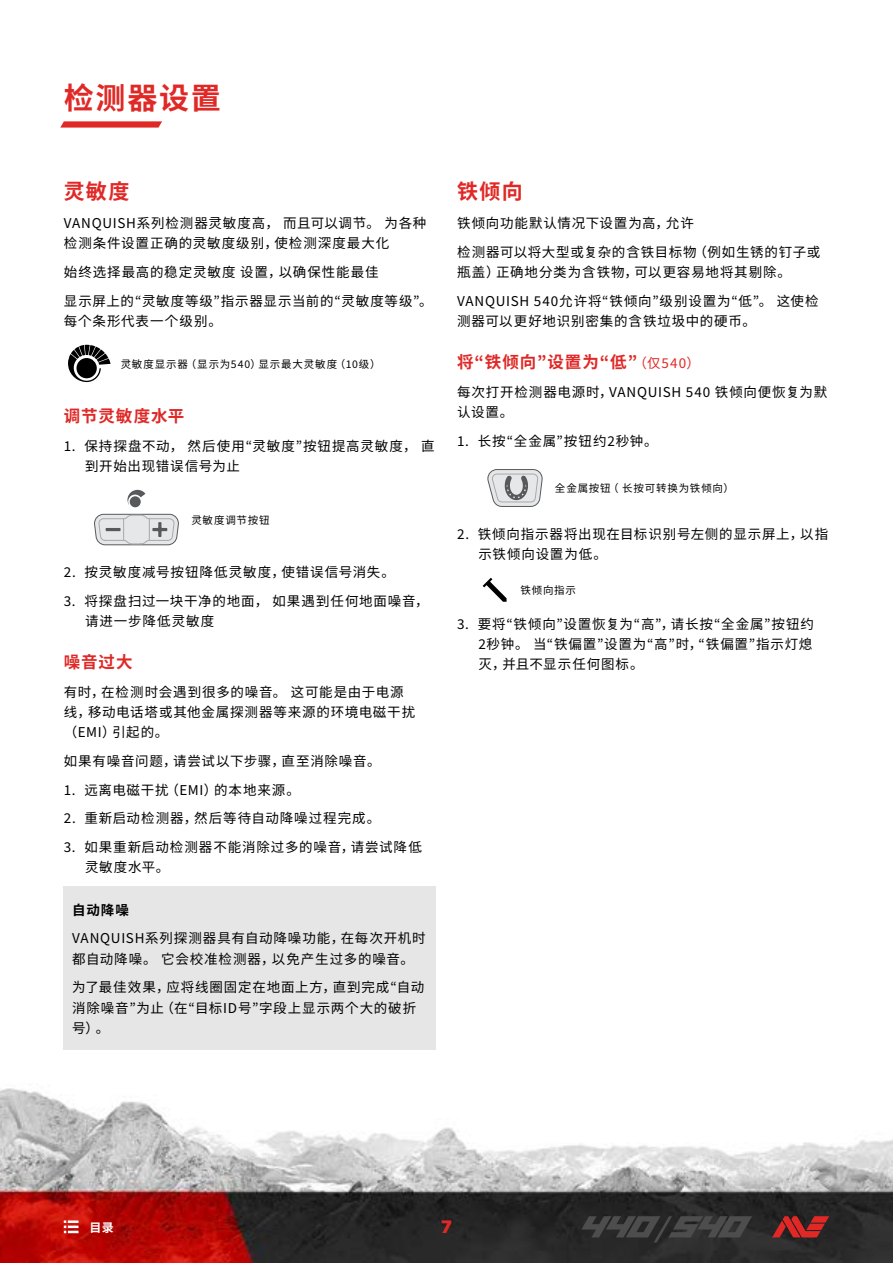
<style>
.page{position:relative;width:893px;height:1263px;background:#fff}
.page>*{position:absolute;margin:0;border:0;box-sizing:border-box;transform-origin:0 0}
.t1{font:700 30px "Source Han Sans";letter-spacing:.06em;color:#e02926}
.t2{font:700 21px "Source Han Sans";letter-spacing:.06em;color:#e02926}
.t3{font:900 18px "Industry";color:#e02926}
.t4{font:700 16.5px "Source Han Sans";letter-spacing:.06em;color:#e02926}
.t5{font:13.5px/20.2px "Source Han Sans";letter-spacing:.06em;color:#000}
.t6{font:700 13.5px "Source Han Sans";color:#000}
.t7{font:700 12px "Source Han Sans";color:#fff}
.t8{font:10.5px "Source Han Sans";letter-spacing:.08em;color:#000}
.s1{font-weight:400;font-size:13.5px}
</style>
<div class="page">
<img style="left:0;top:344px;width:893px;height:919px">
<svg style="left:64px;top:1220px;width:15px;height:13px"></svg>
<svg style="left:60px;top:121px;width:102px;height:7px"></svg>
<svg style="left:581px;top:1216px;width:171px;height:26px;background:#3a3a3a"></svg>
<svg style="left:772px;top:1216px;width:57px;height:21px"></svg>
<svg style="left:68px;top:345px;width:43px;height:37px"></svg>
<svg style="left:94px;top:513px;width:86px;height:33px;background:#d2d3d4"></svg>
<svg style="left:127px;top:490px;width:18px;height:17px"></svg>
<div style="left:64px;top:887px;width:372px;height:163px;background:#e6e6e6"></div>
<svg style="left:487px;top:469px;width:56px;height:38px;background:#c8c9cb"></svg>
<svg style="left:483px;top:578px;width:24px;height:24px"></svg>
<h1 class="t1" style="left:64px;top:81px;width:158px">检测器设置</h1>
<h2 class="t2" style="left:64px;top:180px;width:67px">灵敏度</h2>
<p class="t5" style="left:64px;top:213px;width:364px">VANQUISH系列检测器灵敏度高，而且可以调节。为各种检测条件设置正确的灵敏度级别，使检测深度最大化</p>
<p class="t5" style="left:64px;top:258px;width:370px;line-height:28.8px">始终选择最高的稳定灵敏度设置，以确保性能最佳<br>显示屏上的“灵敏度等级”指示器显示当前的“灵敏度等级”。</p>
<p class="t5" style="left:64px;top:311px;width:160px">每个条形代表一个级别。</p>
<p class="t8" style="left:121px;top:358px;width:261px">灵敏度显示器（显示为540）显示最大灵敏度（10级）</p>
<p class="t4" style="left:64px;top:407px;width:122px">调节灵敏度水平</p>
<p class="t5" style="left:85px;top:436px;width:351px;text-indent:-21px">1. 保持探盘不动，然后使用“灵敏度”按钮提高灵敏度，直到开始出现错误信号为止</p>
<p class="t8" style="left:191px;top:514px;width:80px">灵敏度调节按钮</p>
<p class="t5" style="left:64px;top:562px;width:333px">2. 按灵敏度减号按钮降低灵敏度，使错误信号消失。</p>
<p class="t5" style="left:85px;top:591px;width:345px;text-indent:-21px">3. 将探盘扫过一块干净的地面，如果遇到任何地面噪音，请进一步降低灵敏度</p>
<p class="t4" style="left:64px;top:652px;width:70px">噪音过大</p>
<p class="t5" style="left:64px;top:682px;width:353px">有时，在检测时会遇到很多的噪音。这可能是由于电源线，移动电话塔或其他金属探测器等来源的环境电磁干扰（EMI）引起的。</p>
<p class="t5" style="left:64px;top:751px;width:318px">如果有噪音问题，请尝试以下步骤，直至消除噪音。</p>
<p class="t5" style="left:64px;top:780px;width:238px">1. 远离电磁干扰（EMI）的本地来源。</p>
<p class="t5" style="left:64px;top:809px;width:318px">2. 重新启动检测器，然后等待自动降噪过程完成。</p>
<p class="t5" style="left:85px;top:837px;width:338px;text-indent:-21px">3. 如果重新启动检测器不能消除过多的噪音，请尝试降低灵敏度水平。</p>
<p class="t6" style="left:72px;top:902px;width:58px">自动降噪</p>
<p class="t5" style="left:72px;top:929px;width:355px">VANQUISH系列探测器具有自动降噪功能，在每次开机时都自动降噪。它会校准检测器，以免产生过多的噪音。</p>
<p class="t5" style="left:72px;top:978px;width:353px">为了最佳效果，应将线圈固定在地面上方，直到完成“自动消除噪音”为止（在“目标ID号”字段上显示两个大的破折号）。</p>
<h2 class="t2" style="left:457px;top:180px;width:67px">铁倾向</h2>
<p class="t5" style="left:457px;top:209px;width:365px;line-height:28.8px">铁倾向功能默认情况下设置为高，允许<br>检测器可以将大型或复杂的含铁目标物（例如生锈的钉子或</p>
<p class="t5" style="left:457px;top:258px;width:363px;line-height:28.8px">瓶盖）正确地分类为含铁物，可以更容易地将其剔除。<br>VANQUISH 540允许将“铁倾向”级别设置为“低”。这使检</p>
<p class="t5" style="left:457px;top:311px;width:300px">测器可以更好地识别密集的含铁垃圾中的硬币。</p>
<p class="t4" style="left:457px;top:352px;width:244px">将“铁倾向”设置为“低”<span class="s1">（仅540）</span></p>
<p class="t5" style="left:457px;top:382px;width:372px">每次打开检测器电源时，VANQUISH 540 铁倾向便恢复为默认设置。</p>
<p class="t5" style="left:457px;top:431px;width:202px">1. 长按“全金属”按钮约2秒钟。</p>
<p class="t8" style="left:555px;top:482px;width:181px">全金属按钮（长按可转换为铁倾向）</p>
<p class="t5" style="left:478px;top:524px;width:351px;text-indent:-21px">2. 铁倾向指示器将出现在目标识别号左侧的显示屏上，以指示铁倾向设置为低。</p>
<p class="t8" style="left:520px;top:584px;width:57px">铁倾向指示</p>
<p class="t5" style="left:478px;top:614px;width:337px;text-indent:-21px">3. 要将“铁倾向”设置恢复为“高”，请长按“全金属”按钮约<br>2秒钟。当“铁偏置”设置为“高”时，“铁偏置”指示灯熄灭，并且不显示任何图标。</p>
<p class="t7" style="left:90px;top:1220px;width:26px">目录</p>
<h3 class="t3" style="left:441px;top:1216px;width:12px">7</h3>
</div>
